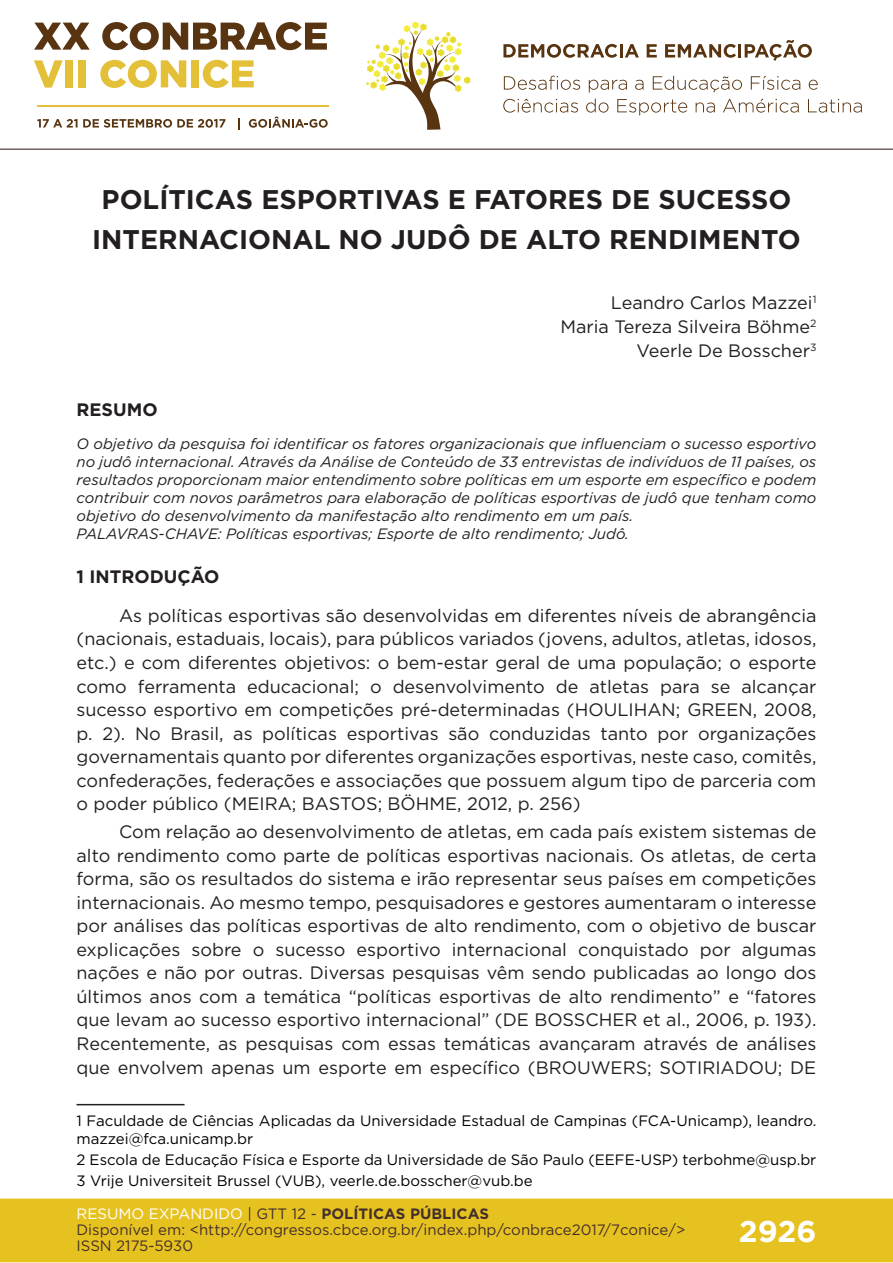
<style>
.page{position:relative;width:893px;height:1263px;background:#fff}
.page>*{position:absolute;margin:0;border:0;box-sizing:border-box;transform-origin:0 0}
.t1{font:700 30px "Gotham";color:#fff}
.t2{font:700 27px/40.5px "Gotham";color:#231f20;text-align:center}
.t3{font:18px/23.5px "Gotham";color:#231f20;text-align:justify}
.t4{font:700 18px "Gotham";color:#231f20}
.t5{font:italic 15px/18px "Gotham";color:#231f20}
.t6{font:15px/18px "Gotham";color:#000001}
.t7{font:15px/16px "Gotham";color:#462f2a}
.s1{color:#fff}
.s2{color:#442f2a}
.s3{font-weight:700;color:#442f2a}
</style>
<div class="page">
<div style="left:0;top:1198px;width:893px;height:64px;background:#e6c221;border:2px solid #e6c221"></div>
<svg style="left:34px;top:23px;width:56px;height:27px"></svg>
<svg style="left:102px;top:22px;width:225px;height:28px"></svg>
<svg style="left:34px;top:60px;width:29px;height:28px"></svg>
<div style="left:65px;top:60px;width:8px;height:27px;background:#e3c038"></div>
<div style="left:78px;top:60px;width:8px;height:27px;background:#e3c038"></div>
<svg style="left:100px;top:60px;width:86px;height:28px"></svg>
<div style="left:191px;top:60px;width:8px;height:27px;background:#e3c038"></div>
<svg style="left:203px;top:60px;width:51px;height:28px"></svg>
<svg style="left:37px;top:119px;width:188px;height:9px"></svg>
<svg style="left:238px;top:118px;width:2px;height:11px"></svg>
<svg style="left:249px;top:117px;width:79px;height:11px"></svg>
<hr style="left:37px;top:105px;width:291px;height:2px;background:#e3c038">
<svg style="left:366px;top:21px;width:105px;height:109px"></svg>
<svg style="left:503px;top:44px;width:136px;height:14px"></svg>
<svg style="left:647px;top:44px;width:10px;height:13px"></svg>
<svg style="left:665px;top:40px;width:147px;height:21px"></svg>
<svg style="left:504px;top:76px;width:76px;height:14px"></svg>
<svg style="left:809px;top:80px;width:9px;height:10px"></svg>
<svg style="left:503px;top:99px;width:75px;height:14px"></svg>
<svg style="left:586px;top:76px;width:214px;height:39px"></svg>
<svg style="left:808px;top:99px;width:54px;height:14px"></svg>
<hr style="left:0;top:149px;width:893px;height:1px;background:#442f2a">
<hr style="left:77px;top:1104px;width:108px;height:1px;background:#231f20">
<h2 class="t2" style="left:92px;top:179px;width:710px">POLÍTICAS ESPORTIVAS E FATORES DE SUCESSO<br>INTERNACIONAL NO JUDÔ DE ALTO RENDIMENTO</h2>
<p class="t3" style="left:561px;top:290px;width:257px;line-height:24px;text-align:right">Leandro Carlos Mazzei<sup>1<br></sup>Maria Tereza Silveira Böhme<sup>2<br></sup>Veerle De Bosscher<sup>3</sup></p>
<p class="t4" style="left:77px;top:398px;width:83px">RESUMO</p>
<p class="t5" style="left:77px;top:435px;width:741px">O objetivo da pesquisa foi identificar os fatores organizacionais que influenciam o sucesso esportivo no judô internacional. Através da Análise de Conteúdo de 33 entrevistas de indivíduos de 11 países, os resultados proporcionam maior entendimento sobre políticas em um esporte em específico e podem contribuir com novos parâmetros para elaboração de políticas esportivas de judô que tenham como objetivo do desenvolvimento da manifestação alto rendimento em um país.<br>PALAVRAS-CHAVE: Políticas esportivas; Esporte de alto rendimento; Judô.</p>
<p class="t4" style="left:77px;top:565px;width:144px">1 INTRODUÇÃO</p>
<p class="t3" style="left:77px;top:603px;width:741px;text-indent:43px">As políticas esportivas são desenvolvidas em diferentes níveis de abrangência (nacionais, estaduais, locais), para públicos variados (jovens, adultos, atletas, idosos, etc.) e com diferentes objetivos: o bem-estar geral de uma população; o esporte como ferramenta educacional; o desenvolvimento de atletas para se alcançar sucesso esportivo em competições pré-determinadas (HOULIHAN; GREEN, 2008, p. 2). No Brasil, as políticas esportivas são conduzidas tanto por organizações governamentais quanto por diferentes organizações esportivas, neste caso, comitês, confederações, federações e associações que possuem algum tipo de parceria com o poder público (MEIRA; BASTOS; BÖHME, 2012, p. 256)</p>
<p class="t3" style="left:77px;top:819px;width:741px;text-indent:43px">Com relação ao desenvolvimento de atletas, em cada país existem sistemas de alto rendimento como parte de políticas esportivas nacionais. Os atletas, de certa forma, são os resultados do sistema e irão representar seus países em competições internacionais. Ao mesmo tempo, pesquisadores e gestores aumentaram o interesse por análises das políticas esportivas de alto rendimento, com o objetivo de buscar explicações sobre o sucesso esportivo internacional conquistado por algumas nações e não por outras. Diversas pesquisas vêm sendo publicadas ao longo dos últimos anos com a temática “políticas esportivas de alto rendimento” e “fatores que levam ao sucesso esportivo internacional” (DE BOSSCHER et al., 2006, p. 193).<br>Recentemente, as pesquisas com essas temáticas avançaram através de análises que envolvem apenas um esporte em específico (BROUWERS; SOTIRIADOU; DE</p>
<p class="t6" style="left:77px;top:1111px;width:741px">1 Faculdade de Ciências Aplicadas da Universidade Estadual de Campinas (FCA-Unicamp), leandro. mazzei@fca.unicamp.br</p>
<p class="t6" style="left:77px;top:1149px;width:741px;line-height:21.3px">2 Escola de Educação Física e Esporte da Universidade de São Paulo (EEFE-USP) terbohme@usp.br<br>3 Vrije Universiteit Brussel (VUB), veerle.de.bosscher@vub.be</p>
<p class="t7" style="left:77px;top:1205px;width:610px"><span class="s1">RESUMO EXPANDIDO</span> <span class="s2">| GTT 12 -</span> <span class="s3">POLÍTICAS PÚBLICAS<br></span>Disponível em: &lt;http://congressos.cbce.org.br/index.php/conbrace2017/7conice/&gt;<br>ISSN 2175-5930</p>
<h1 class="t1" style="left:739px;top:1212px;width:79px">2926</h1>
</div>
